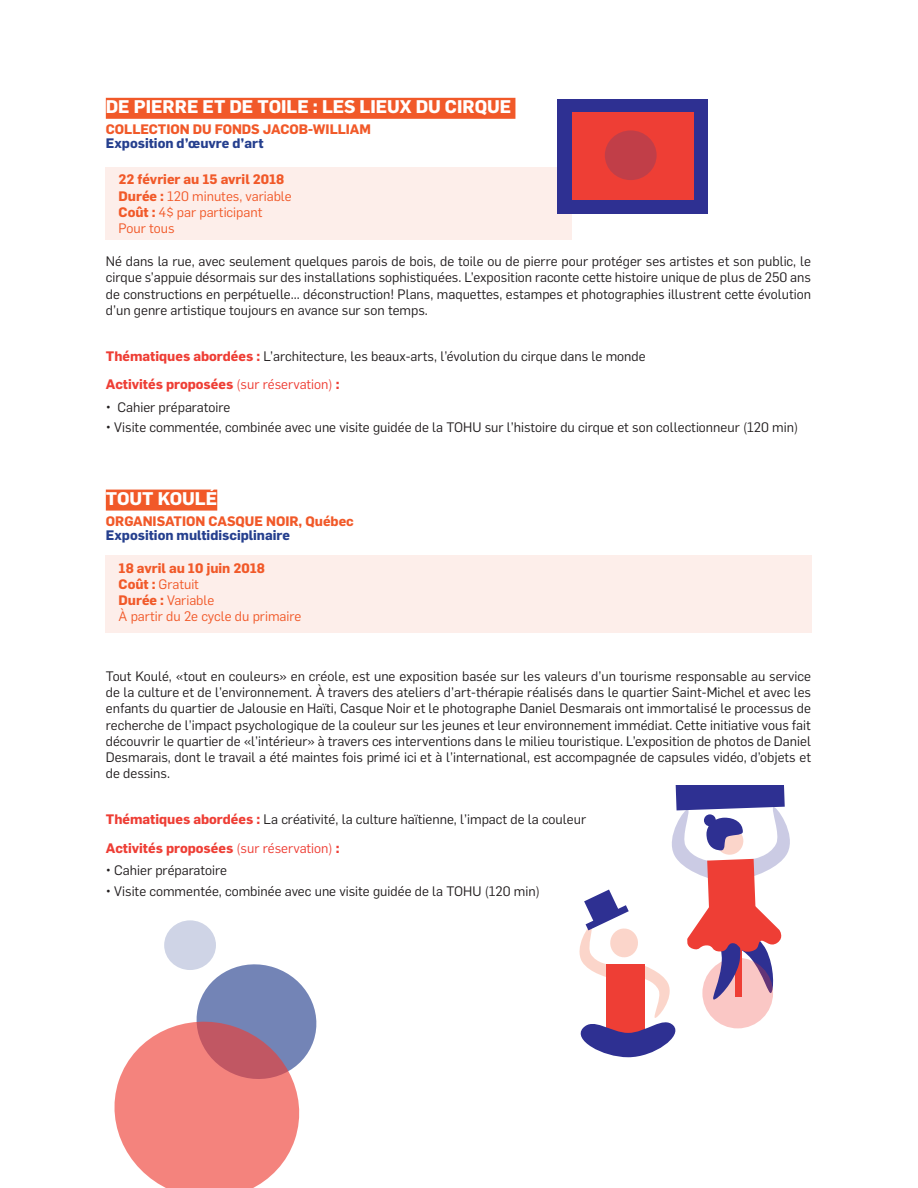
<style>
.page{position:relative;width:918px;height:1188px;background:#fff}
.page>*{position:absolute;margin:0;border:0;box-sizing:border-box;transform-origin:0 0}
.t1{font:700 18px "Flama";color:#fff}
.t2{font:13.5px/16.2px "Flama";color:#231f20;text-align:justify}
.t3{font:13.5px "Flama";color:#f15929}
.t4{font:700 13.5px "Flama";color:#f15929}
.t5{font:700 13.5px "Flama";color:#ee3e35}
.t6{font:700 13.5px "Flama";color:#253f8e}
.s1{font-weight:700}
.s2{font-weight:700;color:#ee3e35}
.s3{font-weight:400}
</style>
<div class="page">
<div style="left:106px;top:167px;width:466px;height:73px;background:#fdeeea"></div>
<div style="left:106px;top:555px;width:706px;height:78px;background:#fdeeea"></div>
<div style="left:106px;top:98px;width:409px;height:21px;background:#f15929"></div>
<div style="left:106px;top:490px;width:111px;height:21px;background:#f15929"></div>
<div style="left:558px;top:99px;width:150px;height:115px;background:#2e3092"></div>
<div style="left:572px;top:113px;width:122px;height:87px;background:#ee3e35"></div>
<svg style="left:579px;top:785px;width:211px;height:272px"></svg>
<div style="left:605px;top:130px;width:52px;height:50px;background:#c13e48;border-radius:50%"></div>
<svg style="left:114px;top:960px;width:203px;height:228px"></svg>
<div style="left:164px;top:920px;width:52px;height:50px;background:#cfd4e6;border-radius:50%"></div>
<p class="t1" style="left:106px;top:93px;width:407px">DE PIERRE ET DE TOILE : LES LIEUX DU CIRQUE</p>
<p class="t4" style="left:106px;top:120px;width:267px">COLLECTION DU FONDS JACOB-WILLIAM</p>
<p class="t6" style="left:106px;top:133px;width:159px">Exposition d’œuvre d’art</p>
<p class="t4" style="left:119px;top:170px;width:167px">22 février au 15 avril 2018</p>
<p class="t3" style="left:119px;top:186px;width:175px"><span class="s1">Durée :</span> 120 minutes, variable</p>
<p class="t3" style="left:119px;top:203px;width:145px"><span class="s1">Coût :</span> 4$ par participant</p>
<p class="t3" style="left:119px;top:219px;width:57px">Pour tous</p>
<p class="t2" style="left:106px;top:252px;width:707px">Né dans la rue, avec seulement quelques parois de bois, de toile ou de pierre pour protéger ses artistes et son public, le cirque s’appuie désormais sur des installations sophistiquées. L’exposition raconte cette histoire unique de plus de 250 ans de constructions en perpétuelle... déconstruction! Plans, maquettes, estampes et photographies illustrent cette évolution d’un genre artistique toujours en avance sur son temps.</p>
<p class="t2" style="left:106px;top:347px;width:541px"><span class="s2">Thématiques abordées :</span> L’architecture, les beaux-arts, l’évolution du cirque dans le monde</p>
<p class="t5" style="left:106px;top:374px;width:235px">Activités proposées <span class="s3">(sur réservation)</span> :</p>
<p class="t2" style="left:106px;top:398px;width:126px">• Cahier préparatoire</p>
<p class="t2" style="left:106px;top:419px;width:694px">• Visite commentée, combinée avec une visite guidée de la TOHU sur l’histoire du cirque et son collectionneur (120 min)</p>
<p class="t1" style="left:106px;top:485px;width:113px">TOUT KOULÉ</p>
<p class="t4" style="left:106px;top:512px;width:249px">ORGANISATION CASQUE NOIR, Québec</p>
<p class="t6" style="left:106px;top:525px;width:186px">Exposition multidisciplinaire</p>
<p class="t4" style="left:119px;top:558px;width:148px">18 avril au 10 juin 2018</p>
<p class="t3" style="left:119px;top:575px;width:82px"><span class="s1">Coût :</span> Gratuit</p>
<p class="t3" style="left:119px;top:591px;width:97px"><span class="s1">Durée :</span> Variable</p>
<p class="t3" style="left:119px;top:607px;width:184px">À partir du 2e cycle du primaire</p>
<p class="t2" style="left:106px;top:667px;width:707px">Tout Koulé, «tout en couleurs» en créole, est une exposition basée sur les valeurs d’un tourisme responsable au service de la culture et de l’environnement. À travers des ateliers d’art-thérapie réalisés dans le quartier Saint-Michel et avec les enfants du quartier de Jalousie en Haïti, Casque Noir et le photographe Daniel Desmarais ont immortalisé le processus de recherche de l’impact psychologique de la couleur sur les jeunes et leur environnement immédiat. Cette initiative vous fait découvrir le quartier de «l’intérieur» à travers ces interventions dans le milieu touristique. L’exposition de photos de Daniel Desmarais, dont le travail a été maintes fois primé ici et à l’international, est accompagnée de capsules vidéo, d’objets et de dessins.</p>
<p class="t2" style="left:106px;top:810px;width:482px"><span class="s2">Thématiques abordées :</span> La créativité, la culture haïtienne, l’impact de la couleur</p>
<p class="t5" style="left:106px;top:838px;width:235px">Activités proposées <span class="s3">(sur réservation)</span> :</p>
<p class="t2" style="left:106px;top:862px;width:123px">• Cahier préparatoire</p>
<p class="t2" style="left:106px;top:882px;width:436px">• Visite commentée, combinée avec une visite guidée de la TOHU (120 min)</p>
</div>
